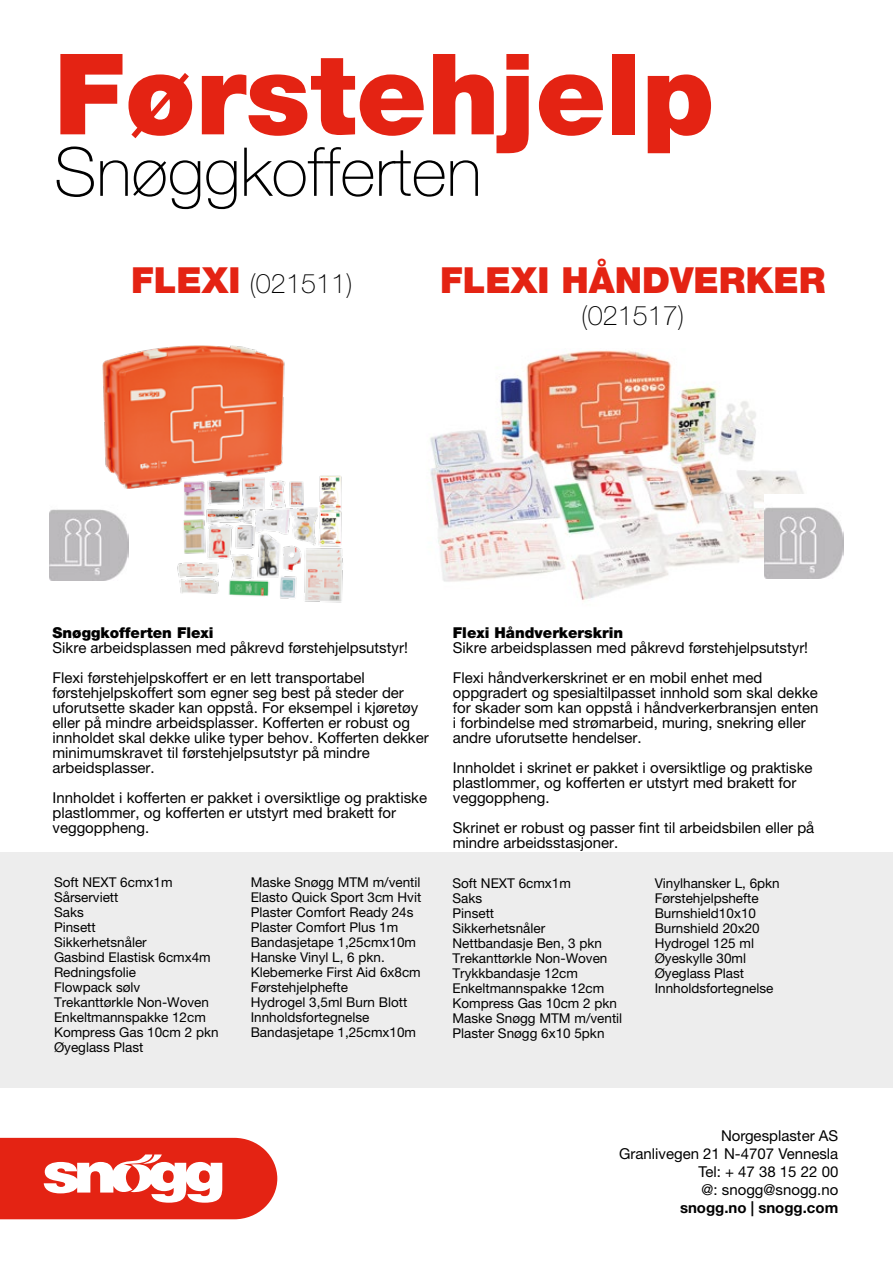
<style>
.page{position:relative;width:893px;height:1263px;background:#fff}
.page>*{position:absolute;margin:0;border:0;box-sizing:border-box;transform-origin:0 0}
.t1{font:900 112.5px "Helvetica Neue LT Pro";color:#e42313}
.t2{font:100 67.5px "Helvetica Neue LT Pro";color:#000}
.t3{font:900 36px "Helvetica Neue LT Pro";color:#e42313}
.t4{font:100 27px "Helvetica Neue LT Pro";color:#000}
.t5{font:15px/15px "Helvetica Neue LT Pro";color:#000}
.t6{font:15px/18px "Helvetica Neue LT Std";color:#000;text-align:right}
.t7{font:900 15px "Helvetica Neue LT Pro";color:#000}
.t8{font:700 15px "Helvetica Neue LT Std";color:#000}
.t9{font:13.5px/15px "Helvetica Neue LT Pro";color:#000}
.s1{font-weight:900;font-size:36px;color:#e42313}
</style>
<div class="page">
<div style="left:0;top:852px;width:893px;height:235px;background:#ededed"></div>
<svg style="left:0;top:1138px;width:277px;height:81px"></svg>
<img style="left:86px;top:345px;width:257px;height:258px">
<img style="left:430px;top:350px;width:378px;height:250px">
<img style="left:49px;top:496px;width:80px;height:84px">
<img style="left:764px;top:494px;width:80px;height:84px">
<svg style="left:679px;top:431px;width:8px;height:8px"></svg>
<h1 class="t1" style="left:54px;top:27px;width:662px">Førstehjelp</h1>
<h2 class="t2" style="left:54px;top:133px;width:429px">Snøggkofferten</h2>
<h3 class="t4" style="left:131px;top:268px;width:223px"><span class="s1">FLEXI</span> (021511)</h3>
<h3 class="t3" style="left:440px;top:259px;width:387px">FLEXI HÅNDVERKER</h3>
<h3 class="t4" style="left:581px;top:300px;width:105px">(021517)</h3>
<p class="t7" style="left:53px;top:624px;width:163px">Snøggkofferten Flexi</p>
<p class="t5" style="left:53px;top:633px;width:357px;line-height:30px">Sikre arbeidsplassen med påkrevd førstehjelpsutstyr!<br>Flexi førstehjelpskoffert er en lett transportabel</p>
<p class="t5" style="left:53px;top:685px;width:378px">førstehjelpskoffert som egner seg best på steder der uforutsette skader kan oppstå. For eksempel i kjøretøy eller på mindre arbeidsplasser. Kofferten er robust og innholdet skal dekke ulike typer behov. Kofferten dekker minimumskravet til førstehjelpsutstyr på mindre arbeidsplasser.</p>
<p class="t5" style="left:53px;top:790px;width:376px">Innholdet i kofferten er pakket i oversiktlige og praktiske plastlommer, og kofferten er utstyrt med brakett for veggoppheng.</p>
<p class="t7" style="left:453px;top:624px;width:172px">Flexi Håndverkerskrin</p>
<p class="t5" style="left:453px;top:633px;width:357px;line-height:30px">Sikre arbeidsplassen med påkrevd førstehjelpsutstyr!<br>Flexi håndverkerskrinet er en mobil enhet med</p>
<p class="t5" style="left:453px;top:685px;width:367px">oppgradert og spesialtilpasset innhold som skal dekke for skader som kan oppstå i håndverkerbransjen enten i forbindelse med strømarbeid, muring, snekring eller andre uforutsette hendelser.</p>
<p class="t5" style="left:453px;top:760px;width:361px">Innholdet i skrinet er pakket i oversiktlige og praktiske plastlommer, og kofferten er utstyrt med brakett for veggoppheng.</p>
<p class="t5" style="left:453px;top:820px;width:363px">Skrinet er robust og passer fint til arbeidsbilen eller på mindre arbeidsstasjoner.</p>
<p class="t9" style="left:54px;top:875px;width:166px">Soft NEXT 6cmx1m<br>Sårserviett<br>Saks<br>Pinsett<br>Sikkerhetsnåler<br>Gasbind Elastisk 6cmx4m<br>Redningsfolie<br>Flowpack sølv<br>Trekanttørkle Non-Woven<br>Enkeltmannspakke 12cm<br>Kompress Gas 10cm 2 pkn<br>Øyeglass Plast</p>
<p class="t9" style="left:251px;top:875px;width:172px">Maske Snøgg MTM m/ventil<br>Elasto Quick Sport 3cm Hvit<br>Plaster Comfort Ready 24s<br>Plaster Comfort Plus 1m<br>Bandasjetape 1,25cmx10m<br>Hanske Vinyl L, 6 pkn.<br>Klebemerke First Aid 6x8cm<br>Førstehjelphefte<br>Hydrogel 3,5ml Burn Blott<br>Innholdsfortegnelse<br>Bandasjetape 1,25cmx10m</p>
<p class="t9" style="left:452px;top:876px;width:171px">Soft NEXT 6cmx1m<br>Saks<br>Pinsett<br>Sikkerhetsnåler<br>Nettbandasje Ben, 3 pkn<br>Trekanttørkle Non-Woven<br>Trykkbandasje 12cm<br>Enkeltmannspakke 12cm<br>Kompress Gas 10cm 2 pkn<br>Maske Snøgg MTM m/ventil<br>Plaster Snøgg 6x10 5pkn</p>
<p class="t9" style="left:655px;top:876px;width:127px">Vinylhansker L, 6pkn<br>Førstehjelpshefte<br>Burnshield10x10<br>Burnshield 20x20<br>Hydrogel 125 ml<br>Øyeskylle 30ml<br>Øyeglass Plast<br>Innholdsfortegnelse</p>
<p class="t6" style="left:619px;top:1126px;width:221px">Norgesplaster AS<br>Granlivegen 21 N-4707 Vennesla<br>Tel: + 47 38 15 22 00<br>@: snogg@snogg.no</p>
<p class="t8" style="left:680px;top:1198px;width:160px">snogg.no | snogg.com</p>
</div>
